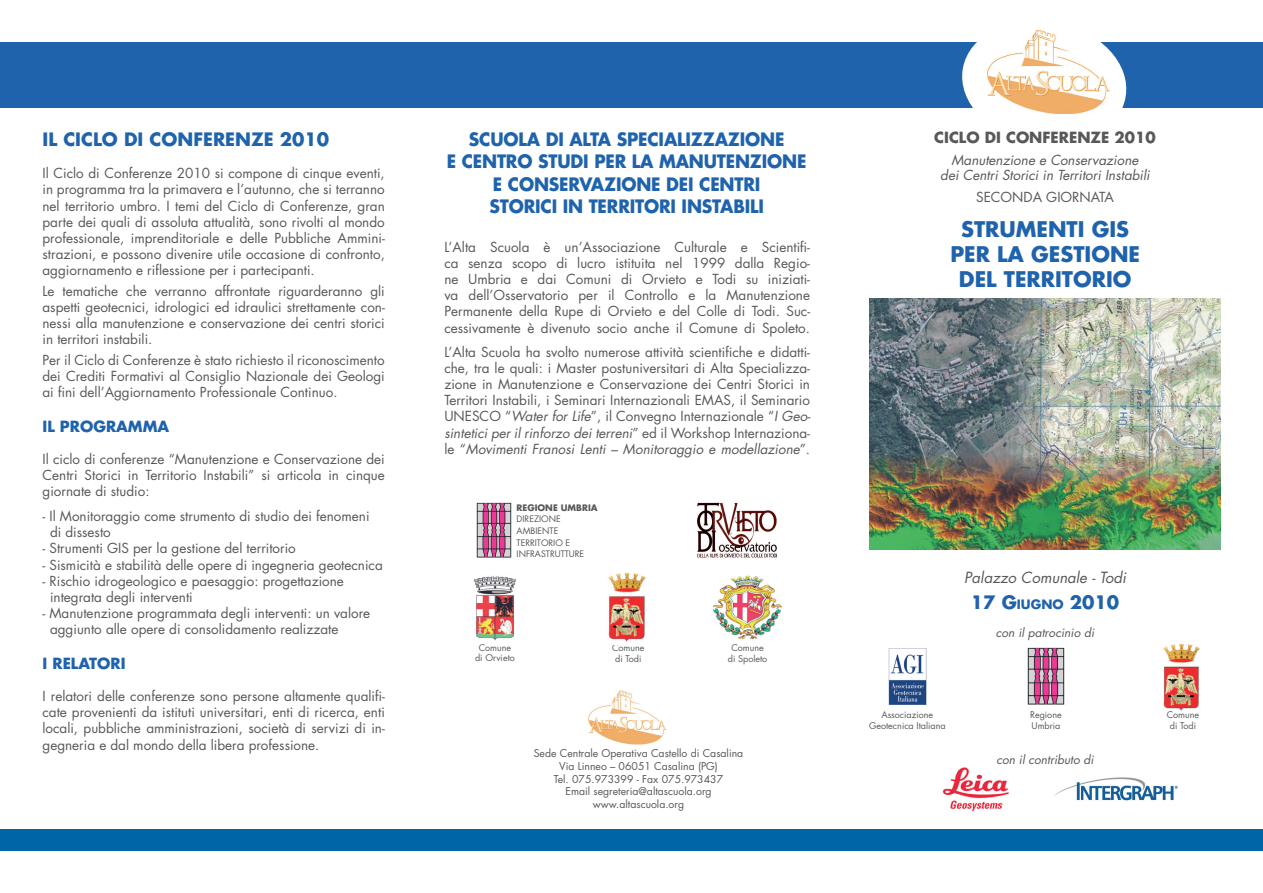
<style>
.page{position:relative;width:1263px;height:893px;background:#fff}
.page>*{position:absolute;margin:0;border:0;box-sizing:border-box;transform-origin:0 0}
.t1{font:700 21px/25.2px "Futura Std";color:#2063ad;text-align:center}
.t2{font:700 18px/22.5px "Futura Std";letter-spacing:-.01em;color:#2063ad;text-align:center;scale:.95 1}
.t3{font:700 18px "Futura Std";letter-spacing:-.01em;color:#2063ad}
.t4{font:700 18px "Futura Std";color:#2063ad}
.t5{font:700 15px "Futura Std";color:#57585a}
.t6{font:italic 15px "Futura Std";color:#57585a}
.t7{font:700 15px "Futura Std";color:#2063ad}
.t8{font:13.5px/16.2px "Futura Std";color:#57585a;text-align:justify}
.t9{font:italic 13.5px/15px "Futura Std";color:#57585a;text-align:center}
.t10{font:italic 12px "Futura Std";color:#57585a}
.t11{font:10.5px/12.6px "Futura Std";color:#57585a;text-align:center}
.t12{font:9px/10.8px "Futura Std";color:#57585a;text-align:center}
.t13{font:8.7px/11.7px "Futura Std";color:#57585a}
.t14{font:700 8.7px "Futura Std";color:#57585a}
.s1{font-style:italic}
.s2{font-size:12.6px}
</style>
<div class="page">
<div style="left:0;top:43px;width:1263px;height:65px;background:#2063ad"></div>
<img style="left:870px;top:299px;width:350px;height:251px">
<img style="left:588px;top:691px;width:79px;height:54px">
<svg style="left:956px;top:29px;width:176px;height:85px"></svg>
<div style="left:0;top:829px;width:1263px;height:21px;background:#0065a4"></div>
<img style="left:1054px;top:777px;width:124px;height:24px">
<img style="left:476px;top:503px;width:35px;height:55px">
<img style="left:697px;top:502px;width:80px;height:56px">
<img style="left:474px;top:576px;width:42px;height:64px">
<img style="left:608px;top:572px;width:38px;height:70px">
<img style="left:712px;top:575px;width:70px;height:65px">
<img style="left:888px;top:648px;width:38px;height:57px">
<img style="left:1027px;top:648px;width:37px;height:57px">
<img style="left:1163px;top:643px;width:37px;height:68px">
<img style="left:942px;top:767px;width:67px;height:44px">
<h2 class="t3" style="left:43px;top:127px;width:288px">IL CICLO DI CONFERENZE 2010</h2>
<p class="t8" style="left:43px;top:165px;width:344px">Il Ciclo di Conferenze 2010 si compone di cinque eventi, in programma tra la primavera e l’autunno, che si terranno nel territorio umbro. I temi del Ciclo di Conferenze, gran parte dei quali di assoluta attualità, sono rivolti al mondo professionale, imprenditoriale e delle Pubbliche Ammini&shy;strazioni, e possono divenire utile occasione di confronto, aggiornamento e riflessione per i partecipanti.</p>
<p class="t8" style="left:43px;top:283px;width:344px">Le tematiche che verranno affrontate riguarderanno gli aspetti geotecnici, idrologici ed idraulici strettamente con&shy;nessi alla manutenzione e conservazione dei centri storici in territori instabili.</p>
<p class="t8" style="left:43px;top:352px;width:344px">Per il Ciclo di Conferenze è stato richiesto il riconoscimento dei Crediti Formativi al Consiglio Nazionale dei Geologi ai fini dell’Aggiornamento Professionale Continuo.</p>
<p class="t7" style="left:43px;top:416px;width:128px">IL PROGRAMMA</p>
<p class="t8" style="left:43px;top:451px;width:344px">Il ciclo di conferenze “Manutenzione e Conservazione dei Centri Storici in Territorio Instabili” si articola in cinque giornate di studio:</p>
<p class="t8" style="left:50px;top:508px;width:321px;text-indent:-8px">- Il Monitoraggio come strumento di studio dei fenomeni di dissesto</p>
<p class="t8" style="left:43px;top:540px;width:255px">- Strumenti GIS per la gestione del territorio</p>
<p class="t8" style="left:43px;top:557px;width:342px">- Sismicità e stabilità delle opere di ingegneria geotecnica</p>
<p class="t8" style="left:50px;top:573px;width:295px;text-indent:-8px">- Rischio idrogeologico e paesaggio: progettazione integrata degli interventi</p>
<p class="t8" style="left:50px;top:605px;width:322px;text-indent:-8px">- Manutenzione programmata degli interventi: un valore aggiunto alle opere di consolidamento realizzate</p>
<p class="t7" style="left:43px;top:653px;width:85px">I RELATORI</p>
<p class="t8" style="left:43px;top:688px;width:344px">I relatori delle conferenze sono persone altamente qualifi&shy;cate provenienti da istituti universitari, enti di ricerca, enti locali, pubbliche amministrazioni, società di servizi di in&shy;gegneria e dal mondo della libera professione.</p>
<h2 class="t2" style="left:447px;top:128px;width:380px">SCUOLA DI ALTA SPECIALIZZAZIONE<br>E CENTRO STUDI PER LA MANUTENZIONE<br>E CONSERVAZIONE DEI CENTRI<br>STORICI IN TERRITORI INSTABILI</h2>
<p class="t8" style="left:444px;top:239px;width:367px">L’Alta Scuola è un’Associazione Culturale e Scientifi&shy;ca senza scopo di lucro istituita nel 1999 dalla Regio&shy;ne Umbria e dai Comuni di Orvieto e Todi su iniziati&shy;va dell’Osservatorio per il Controllo e la Manutenzione Permanente della Rupe di Orvieto e del Colle di Todi. Suc&shy;cessivamente è divenuto socio anche il Comune di Spoleto.</p>
<p class="t8" style="left:444px;top:344px;width:368px">L’Alta Scuola ha svolto numerose attività scientifiche e didatti&shy;che, tra le quali: i Master postuniversitari di Alta Specializza&shy;zione in Manutenzione e Conservazione dei Centri Storici in Territori Instabili, i Seminari Internazionali EMAS, il Seminario UNESCO “<span class="s1">Water for Life</span>”, il Convegno Internazionale “<span class="s1">I Geo&shy;sintetici per il rinforzo dei terreni</span>” ed il Workshop Internaziona&shy;le “<span class="s1">Movimenti Franosi Lenti – Monitoraggio e modellazione</span>”.</p>
<p class="t14" style="left:517px;top:502px;width:83px">REGIONE UMBRIA</p>
<p class="t13" style="left:517px;top:513px;width:69px">DIREZIONE<br>AMBIENTE<br>TERRITORIO E<br>INFRASTRUTTURE</p>
<p class="t12" style="left:475px;top:642px;width:41px">Comune di Orvieto</p>
<p class="t12" style="left:612px;top:643px;width:34px">Comune di Todi</p>
<p class="t12" style="left:728px;top:643px;width:41px">Comune di Spoleto</p>
<p class="t11" style="left:534px;top:747px;width:211px">Sede Centrale Operativa Castello di Casalina Via Linneo – 06051 Casalina (PG)<br>Tel. 075.973399 - Fax 075.973437<br>Email segreteria@altascuola.org www.altascuola.org</p>
<p class="t5" style="left:934px;top:128px;width:223px">CICLO DI CONFERENZE 2010</p>
<p class="t9" style="left:940px;top:152px;width:211px">Manutenzione e Conservazione<br>dei Centri Storici in Territori Instabili</p>
<p class="t8" style="left:976px;top:189px;width:139px">SECONDA GIORNATA</p>
<h1 class="t1" style="left:950px;top:216px;width:191px">STRUMENTI GIS<br>PER LA GESTIONE<br>DEL TERRITORIO</h1>
<p class="t6" style="left:964px;top:567px;width:163px">Palazzo Comunale - Todi</p>
<h2 class="t4" style="left:971px;top:591px;width:150px">17 G<span class="s2">IUGNO</span> 2010</h2>
<p class="t10" style="left:996px;top:625px;width:100px">con il patrocinio di</p>
<p class="t12" style="left:869px;top:709px;width:78px">Associazione<br>Geotecnica Italiana</p>
<p class="t12" style="left:1030px;top:709px;width:33px;text-align:left">Regione<br>Umbria</p>
<p class="t10" style="left:996px;top:752px;width:99px">con il contributo di</p>
<p class="t12" style="left:1167px;top:709px;width:34px">Comune di Todi</p>
</div>
